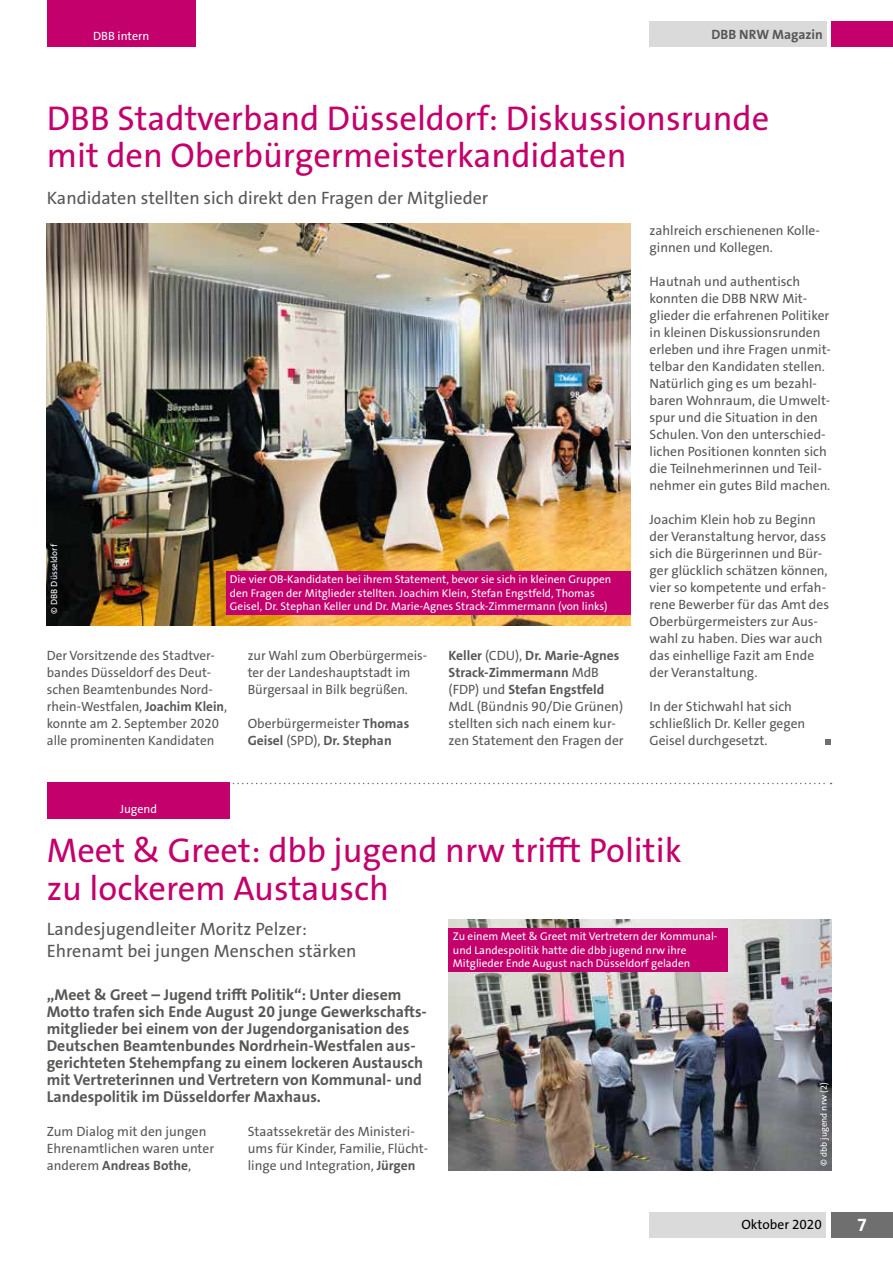
<style>
.page{position:relative;width:893px;height:1263px;background:#fff}
.page>*{position:absolute;margin:0;border:0;box-sizing:border-box;transform-origin:0 0}
.t1{font:34.5px/37.5px "The Sans Os F";color:#c3006b}
.t2{font:18px/22.5px "The Sans Os F";color:#575756}
.t3{font:700 18px "The Sans Os F";color:#fff}
.t4{font:700 15.75px/17px "The Sans Os F";color:#575756}
.t5{font:13.5px/17px "The Sans Os F";color:#575756}
.t6{font:700 13.5px "The Sans Os F";color:#575756}
.t7{font:13.5px "The Sans Os F";color:#000}
.t8{font:12px "The Sans Os F";color:#fff}
.t9{font:11.25px/13.5px "The Sans Os F";color:#fff}
.t10{font:9px "The Sans Os F";color:#fff}
.s1{font-weight:700}
</style>
<div class="page">
<div style="left:831px;top:1212px;width:62px;height:25px;background:#706f6f"></div>
<div style="left:649px;top:1212px;width:177px;height:25px;background:#dadada"></div>
<div style="left:649px;top:21px;width:178px;height:26px;background:#dadada"></div>
<div style="left:831px;top:21px;width:62px;height:26px;background:#c3006b"></div>
<div style="left:47px;top:0;width:149px;height:47px;background:#c3006b"></div>
<img style="left:47px;top:224px;width:583px;height:402px">
<svg style="left:825px;top:739px;width:6px;height:6px"></svg>
<svg style="left:232px;top:783px;width:600px;height:1px"></svg>
<div style="left:47px;top:783px;width:183px;height:36px;background:#c3006b"></div>
<div style="left:226px;top:571px;width:404px;height:44px;background:#c3006b"></div>
<img style="left:449px;top:919px;width:382px;height:251px">
<div style="left:449px;top:928px;width:279px;height:43px;background:#c3006b"></div>
<p class="t8" style="left:93px;top:29px;width:58px">DBB intern</p>
<p class="t6" style="left:711px;top:25px;width:113px">DBB NRW Magazin</p>
<h1 class="t1" style="left:47px;top:99px;width:724px">DBB Stadtverband Düsseldorf: Diskussionsrunde mit den Oberbürgermeisterkandidaten</h1>
<h2 class="t2" style="left:47px;top:186px;width:443px">Kandidaten stellten sich direkt den Fragen der Mitglieder</h2>
<p class="t10" style="left:48px;top:614px;width:71px;rotate:-90deg">© DBB Düsseldorf</p>
<p class="t9" style="left:230px;top:573px;width:383px">Die vier OB-Kandidaten bei ihrem Statement, bevor sie sich in kleinen Gruppen den Fragen der Mitglieder stellten. Joachim Klein, Stefan Engstfeld, Thomas</p>
<p class="t9" style="left:230px;top:600px;width:379px">Geisel, Dr. Stephan Keller und Dr. Marie-Agnes Strack-Zimmermann (von links)</p>
<p class="t5" style="left:47px;top:647px;width:182px">Der Vorsitzende des Stadtver&shy;bandes Düsseldorf des Deut&shy;schen Beamtenbundes Nord&shy;rhein-Westfalen, <span class="s1">Joachim Klein</span>, konnte am 2. September 2020 alle prominenten Kandidaten</p>
<p class="t5" style="left:248px;top:647px;width:181px">zur Wahl zum Oberbürgermeis&shy;ter der Landeshauptstadt im<br>Bürgersaal in Bilk begrüßen.</p>
<p class="t5" style="left:248px;top:715px;width:163px">Oberbürgermeister <span class="s1">Thomas<br>Geisel</span> (SPD), <span class="s1">Dr. Stephan</span></p>
<p class="t8" style="left:120px;top:801px;width:38px">Jugend</p>
<p class="t5" style="left:449px;top:647px;width:177px"><span class="s1">Keller</span> (CDU), <span class="s1">Dr. Marie-Agnes<br>Strack-Zimmermann</span> MdB (FDP) und <span class="s1">Stefan Engstfeld<br></span>MdL (Bündnis 90/Die Grünen) stellten sich nach einem kur&shy;zen Statement den Fragen der</p>
<p class="t5" style="left:649px;top:222px;width:172px">zahlreich erschienenen Kolle&shy;ginnen und Kollegen.</p>
<p class="t5" style="left:649px;top:273px;width:183px">Hautnah und authentisch konnten die DBB NRW Mit&shy;glieder die erfahrenen Politiker in kleinen Diskussionsrunden erleben und ihre Fragen unmit&shy;telbar den Kandidaten stellen.<br>Natürlich ging es um bezahl&shy;baren Wohnraum, die Umwelt&shy;spur und die Situation in den<br>Schulen. Von den unterschied&shy;lichen Positionen konnten sich die Teilnehmerinnen und Teil&shy;nehmer ein gutes Bild machen.</p>
<p class="t5" style="left:649px;top:511px;width:181px">Joachim Klein hob zu Beginn der Veranstaltung hervor, dass sich die Bürgerinnen und Bür&shy;ger glücklich schätzen können, vier so kompetente und erfah&shy;rene Bewerber für das Amt des<br>Oberbürgermeisters zur Aus&shy;wahl zu haben. Dies war auch das einhellige Fazit am Ende der Veranstaltung.</p>
<p class="t5" style="left:649px;top:698px;width:157px">In der Stichwahl hat sich schließlich Dr. Keller gegen<br>Geisel durchgesetzt.</p>
<h1 class="t1" style="left:47px;top:832px;width:636px">Meet &amp; Greet: dbb jugend nrw trifft Politik zu lockerem Austausch</h1>
<h2 class="t2" style="left:47px;top:918px;width:311px">Landesjugendleiter Moritz Pelzer:<br>Ehrenamt bei jungen Menschen stärken</h2>
<p class="t4" style="left:47px;top:986px;width:382px">„Meet &amp; Greet – Jugend trifft Politik“: Unter diesem Motto trafen sich Ende August 20 junge Gewerkschafts&shy;mitglieder bei einem von der Jugendorganisation des Deutschen Beamtenbundes Nordrhein-Westfalen aus&shy;gerichteten Stehempfang zu einem lockeren Austausch mit Vertreterinnen und Vertretern von Kommunal- und Landespolitik im Düsseldorfer Maxhaus.</p>
<p class="t5" style="left:47px;top:1123px;width:169px">Zum Dialog mit den jungen<br>Ehrenamtlichen waren unter anderem <span class="s1">Andreas Bothe</span>,</p>
<p class="t5" style="left:248px;top:1123px;width:182px">Staatssekretär des Ministeri&shy;ums für Kinder, Familie, Flücht&shy;linge und Integration, <span class="s1">Jürgen</span></p>
<p class="t9" style="left:453px;top:929px;width:265px">Zu einem Meet &amp; Greet mit Vertretern der Kommunal&shy;und Landespolitik hatte die dbb jugend nrw ihre<br>Mitglieder Ende August nach Düsseldorf geladen</p>
<p class="t10" style="left:818px;top:1165px;width:84px;rotate:-90deg">© dbb jugend nrw (2)</p>
<p class="t7" style="left:741px;top:1216px;width:82px">Oktober 2020</p>
<h2 class="t3" style="left:857px;top:1213px;width:11px">7</h2>
</div>
